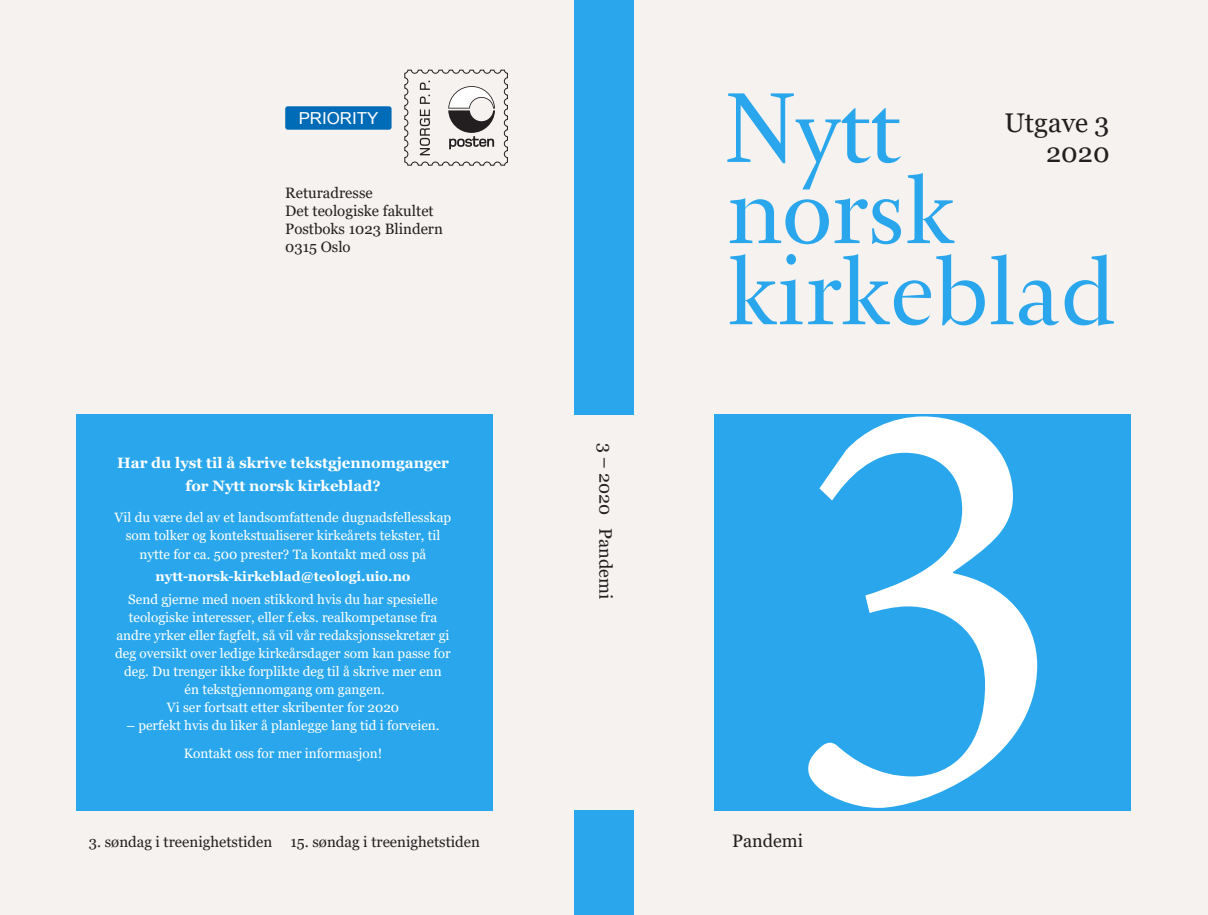
<style>
.page{position:relative;width:1208px;height:915px;background:#fff}
.page>*{position:absolute;margin:0;border:0;box-sizing:border-box;transform-origin:0 0}
.t1{font:604.5px "Minion Pro";color:#fff}
.Tittel__nivå_1{font:27px/30px "Georgia";color:#231f20;text-align:right}
.t2{font:18px "Georgia";color:#231f20}
.t3{font:16.5px "Arial";color:#fff}
.Brødtekst{font:15px "Georgia";color:#231f20}
.Brødtekst-2{font:700 15px "Georgia";color:#fff}
.Brødtekst__innrykk{font:15px "Georgia";color:#231f20}
.Brødtekst-3{font:13.5px/18px "Georgia";color:#fff;text-align:center}
.Brødtekst-4{font:700 13.5px "Georgia";color:#fff}
</style>
<div class="page">
<div style="left:0;top:0;width:604px;height:914px;background:#f5f2ef"></div>
<div style="left:600px;top:0;width:608px;height:914px;background:#f5f2ef"></div>
<div style="left:714px;top:414px;width:417px;height:396px;background:#2aa7ec"></div>
<div style="left:77px;top:414px;width:416px;height:396px;background:#2aa7ec"></div>
<div style="left:604px;top:0;width:29px;height:414px;background:#2aa7ec"></div>
<div style="left:574px;top:0;width:30px;height:414px;background:#2aa7ec"></div>
<div style="left:604px;top:810px;width:29px;height:104px;background:#2aa7ec"></div>
<div style="left:574px;top:810px;width:30px;height:104px;background:#2aa7ec"></div>
<svg style="left:727px;top:93px;width:174px;height:96px"></svg>
<svg style="left:730px;top:198px;width:171px;height:46px"></svg>
<svg style="left:907px;top:173px;width:47px;height:70px"></svg>
<svg style="left:730px;top:254px;width:72px;height:70px"></svg>
<svg style="left:808px;top:254px;width:176px;height:71px"></svg>
<svg style="left:991px;top:254px;width:22px;height:70px"></svg>
<svg style="left:1019px;top:254px;width:95px;height:72px"></svg>
<svg style="left:404px;top:69px;width:104px;height:97px"></svg>
<div style="left:285px;top:106px;width:106px;height:24px;background:#006bb6;border-radius:3px"></div>
<p class="t3" style="left:299px;top:107px;width:81px">PRIORITY</p>
<p class="Brødtekst" style="left:285px;top:184px;width:89px">Returadresse</p>
<p class="Brødtekst" style="left:285px;top:202px;width:150px">Det teologiske fakultet</p>
<p class="Brødtekst" style="left:285px;top:220px;width:159px">Postboks 1023 Blindern</p>
<p class="Brødtekst" style="left:285px;top:238px;width:67px">0315 Oslo</p>
<p class="Brødtekst-2" style="left:117px;top:453px;width:333px">Har du lyst til å skrive tekstgjennomganger</p>
<p class="Brødtekst-2" style="left:185px;top:476px;width:197px">for Nytt norsk kirkeblad?</p>
<p class="Brødtekst-3" style="left:115px;top:509px;width:338px">Vil du være del av et landsomfattende dugnadsfellesskap som tolker og kontekstualiserer kirkeårets tekster, til nytte for ca. 500 prester? Ta kontakt med oss på</p>
<p class="Brødtekst-4" style="left:155px;top:567px;width:256px">nytt-norsk-kirkeblad@teologi.uio.no</p>
<p class="Brødtekst-3" style="left:115px;top:590px;width:337px">Send gjerne med noen stikkord hvis du har spesielle teologiske interesser, eller f.eks. realkompetanse fra andre yrker eller fagfelt, så vil vår redaksjonssekretær gi deg oversikt over ledige kirkeårsdager som kan passe for deg. Du trenger ikke forplikte deg til å skrive mer enn</p>
<p class="Brødtekst-3" style="left:185px;top:680px;width:201px">én tekstgjennomgang om gangen.</p>
<p class="Brødtekst-3" style="left:167px;top:698px;width:234px">Vi ser fortsatt etter skribenter for 2020</p>
<p class="Brødtekst-3" style="left:126px;top:710px;width:314px;line-height:28.5px">– perfekt hvis du liker å planlegge lang tid i forveien.<br>Kontakt oss for mer informasjon!</p>
<p class="Brødtekst__innrykk" style="left:89px;top:832px;width:393px">3. søndag i treenighetstiden 15. søndag i treenighetstiden</p>
<h3 class="t2" style="left:616px;top:442px;width:158px;rotate:90deg">3 – 2020 Pandemi</h3>
<p class="Tittel__nivå_1" style="left:1004px;top:108px;width:106px">Utgave 3<br>2020</p>
<p class="t1" style="left:780px;top:202px;width:292px">3</p>
<p class="t2" style="left:732px;top:829px;width:72px">Pandemi</p>
</div>
